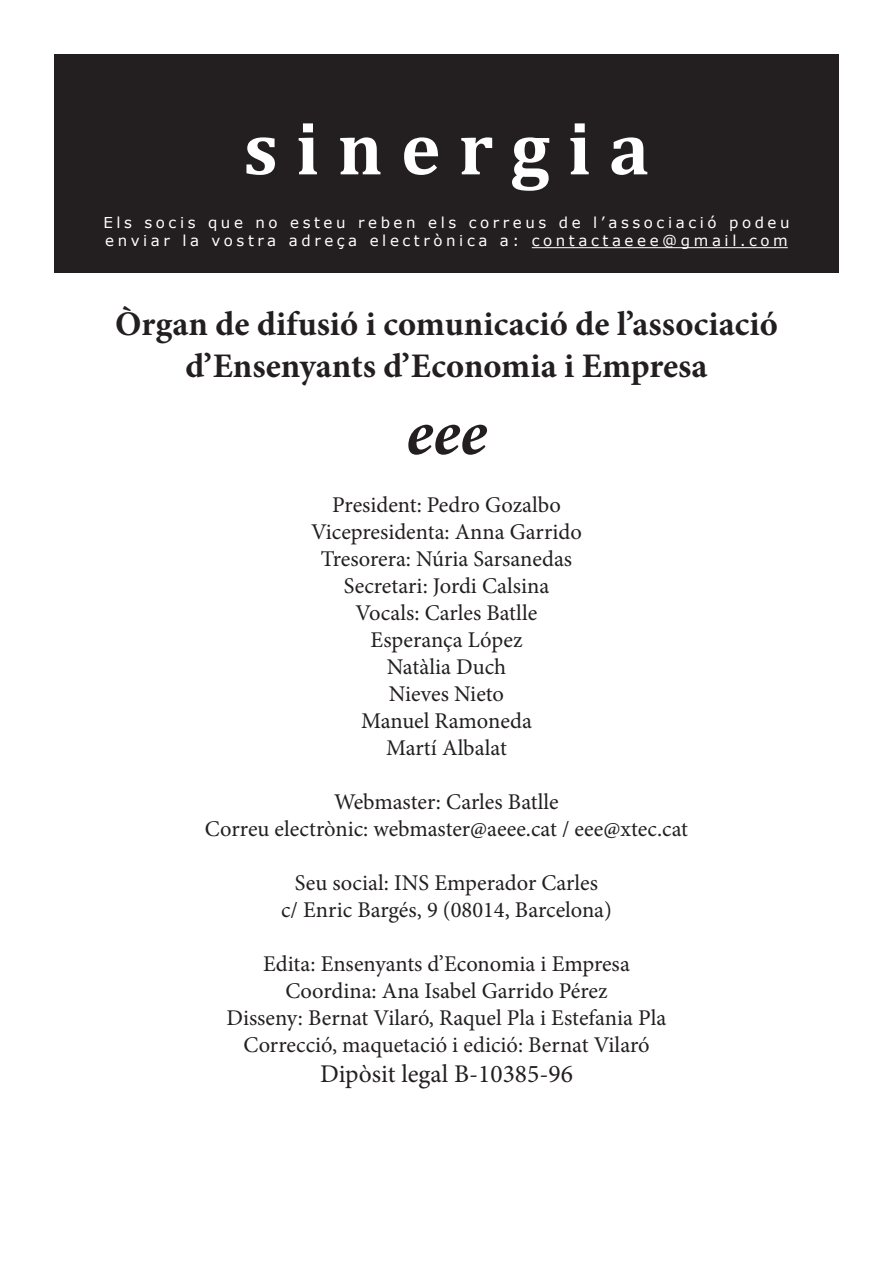
<style>
.page{position:relative;width:893px;height:1263px;background:#fff}
.page>*{position:absolute;margin:0;border:0;box-sizing:border-box;transform-origin:0 0}
.t1{font:700 75px "Cambria";letter-spacing:.24em;color:#fff}
.t2{font:italic 700 64.5px "Minion Pro";color:#231f20}
.t3{font:700 34.5px/41.4px "Minion Pro";color:#231f20;text-align:center}
.t4{font:25.5px "Minion Pro";color:#231f20}
.t5{font:22.5px/27px "Minion Pro";color:#231f20;text-align:center}
.t6{font:15px/18px "Verdana";letter-spacing:.24em;color:#fff}
</style>
<div class="page">
<div style="left:54px;top:54px;width:785px;height:218px;background:#231f20"></div>
<hr style="left:532px;top:247px;width:256px;height:1px;background:#fff">
<h1 class="t1" style="left:244px;top:96px;width:407px">sinergia</h1>
<p class="t6" style="left:103px;top:214px;width:688px">Els socis que no esteu reben els correus de l’associació podeu enviar la vostra adreça electrònica a: contactaeee@gmail.com</p>
<h3 class="t3" style="left:115px;top:303px;width:664px">Òrgan de difusió i comunicació de l’associació d’Ensenyants d’Economia i Empresa</h3>
<h2 class="t2" style="left:406px;top:387px;width:82px">eee</h2>
<p class="t5" style="left:311px;top:491px;width:272px">President: Pedro Gozalbo<br>Vicepresidenta: Anna Garrido<br>Tresorera: Núria Sarsanedas<br>Secretari: Jordi Calsina<br>Vocals: Carles Batlle<br>Esperança López<br>Natàlia Duch<br>Nieves Nieto<br>Manuel Ramoneda<br>Martí Albalat</p>
<p class="t5" style="left:205px;top:788px;width:485px">Webmaster: Carles Batlle<br>Correu electrònic: webmaster@aeee.cat / eee@xtec.cat</p>
<p class="t5" style="left:281px;top:869px;width:332px">Seu social: INS Emperador Carles<br>c/ Enric Bargés, 9 (08014, Barcelona)</p>
<p class="t5" style="left:226px;top:950px;width:441px">Edita: Ensenyants d’Economia i Empresa Coordina: Ana Isabel Garrido Pérez<br>Disseny: Bernat Vilaró, Raquel Pla i Estefania Pla Correcció, maquetació i edició: Bernat Vilaró</p>
<p class="t4" style="left:320px;top:1057px;width:254px">Dipòsit legal B-10385-96</p>
</div>
